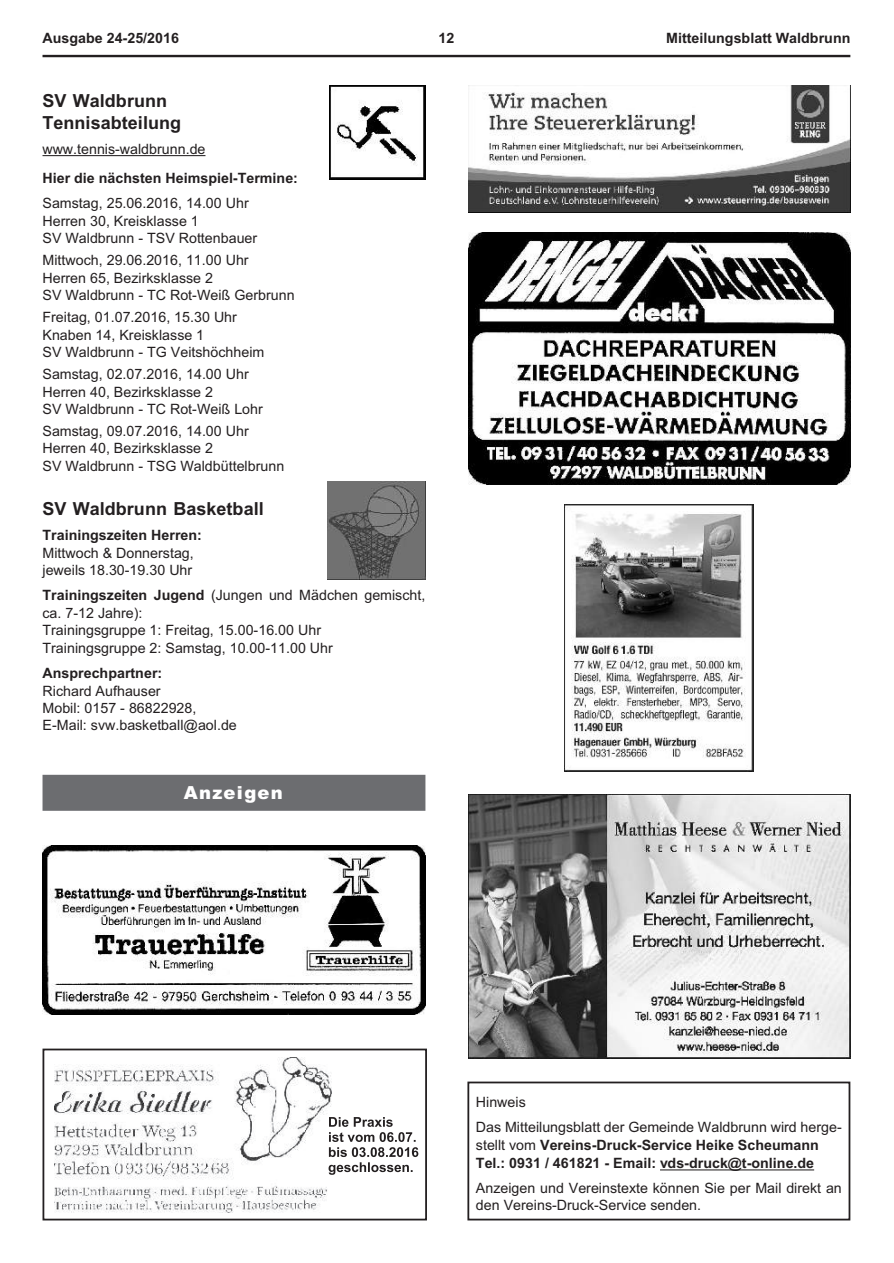
<style>
.page{position:relative;width:894px;height:1263px;background:#fff}
.page>*{position:absolute;margin:0;border:0;box-sizing:border-box;transform-origin:0 0}
.t1{font:700 18px/21.8px "Arial";color:#231f20}
.t2{font:900 18px "Arial";letter-spacing:.07em;color:#fff}
.t3{font:14.25px/17.4px "Arial";color:#231f20}
.t4{font:700 14.25px/17.7px "Arial";color:#231f20}
.s1{font-weight:700}
.s2{font-weight:400}
</style>
<div class="page">
<hr style="left:43px;top:155px;width:162px;height:1px;background:#231f20">
<div style="left:43px;top:775px;width:382px;height:36px;background:#6c6d70"></div>
<hr style="left:43px;top:55px;width:807px;height:2px;background:#231f20">
<img style="left:330px;top:85px;width:95px;height:94px">
<img style="left:328px;top:482px;width:97px;height:98px">
<hr style="left:660px;top:1169px;width:154px;height:1px;background:#231f20">
<div style="left:467px;top:1082px;width:383px;height:138px;border:2px solid #231f20"></div>
<img style="left:55px;top:1058px;width:276px;height:155px">
<div style="left:43px;top:1049px;width:384px;height:171px;border:2px solid #231f20"></div>
<svg style="left:329px;top:1117px;width:89px;height:58px"></svg>
<img style="left:43px;top:846px;width:382px;height:169px">
<img style="left:468px;top:85px;width:382px;height:128px">
<img style="left:468px;top:232px;width:382px;height:253px">
<img style="left:468px;top:794px;width:382px;height:265px">
<img style="left:565px;top:505px;width:188px;height:266px">
<p class="t4" style="left:43px;top:30px;width:138px">Ausgabe 24-25/2016</p>
<p class="t4" style="left:439px;top:30px;width:17px">12</p>
<p class="t4" style="left:666px;top:30px;width:186px">Mitteilungsblatt Waldbrunn</p>
<p class="t1" style="left:43px;top:91px;width:140px">SV Wald brunn<br>Ten nis ab tei lung</p>
<p class="t3" style="left:43px;top:141px;width:165px">www.ten nis-wald brunn.de</p>
<p class="t4" style="left:43px;top:171px;width:257px">Hier die nächs ten Heim spiel-Ter mi ne:</p>
<p class="t3" style="left:43px;top:196px;width:216px">Sams tag, 25.06.2016, 14.00 Uhr<br>Her ren 30, Kreis klas se 1<br>SV Wald brunn - TSV Rot ten bau er</p>
<p class="t3" style="left:43px;top:253px;width:254px">Mitt woch, 29.06.2016, 11.00 Uhr<br>Her ren 65, Be zirks klas se 2<br>SV Wald brunn - TC Rot-Weiß Ger brunn</p>
<p class="t3" style="left:43px;top:310px;width:223px">Frei tag, 01.07.2016, 15.30 Uhr<br>Kna ben 14, Kreis klas se 1<br>SV Wald brunn - TG Veits höch heim</p>
<p class="t3" style="left:43px;top:367px;width:222px">Sams tag, 02.07.2016, 14.00 Uhr<br>Her ren 40, Be zirks klas se 2<br>SV Wald brunn - TC Rot-Weiß Lohr</p>
<p class="t3" style="left:43px;top:424px;width:243px">Sams tag, 09.07.2016, 14.00 Uhr<br>Her ren 40, Be zirks klas se 2<br>SV Wald brunn - TSG Wald büt tel brunn</p>
<p class="t1" style="left:43px;top:499px;width:223px">SV Wald brunn Bas ket ball</p>
<p class="t4" style="left:43px;top:528px;width:161px">Trai nings zei ten Her ren:</p>
<p class="t3" style="left:43px;top:545px;width:153px">Mitt woch &amp; Don ners tag, je weils 18.30-19.30 Uhr</p>
<p class="t3" style="left:43px;top:588px;width:384px"><span class="s1">Trai nings zei ten Ju gend</span> (Jun gen und Mäd chen ge mischt, ca. 7-12 Jah re):<br>Trai nings grup pe 1: Frei tag, 15.00-16.00 Uhr<br>Trai nings grup pe 2: Sams tag, 10.00-11.00 Uhr</p>
<p class="t4" style="left:43px;top:665px;width:121px">An sprech part ner:</p>
<p class="t3" style="left:43px;top:683px;width:196px">Ri chard Auf hau ser<br>Mo bil: 0157 - 86822928,<br>E-Mail: svw.bas ket ball@aol.de</p>
<p class="t2" style="left:184px;top:786px;width:101px">Anzeigen</p>
<p class="t3" style="left:476px;top:1091px;width:367px;line-height:24.9px">Hin weis<br>Das Mit tei lungs blatt der Ge mein de Wald brunn wird her ge -</p>
<p class="t4" style="left:476px;top:1138px;width:344px"><span class="s2">stellt vom</span> Ver eins-Druck-Ser vi ce Hei ke Scheu mann<br>Tel.: 0931 / 461821 - Email: vds-druck@t-on li ne.de</p>
<p class="t3" style="left:476px;top:1180px;width:367px">An zei gen und Ver eins tex te kön nen Sie per Mail di rekt an den Ver eins-Druck-Ser vi ce sen den.</p>
</div>
